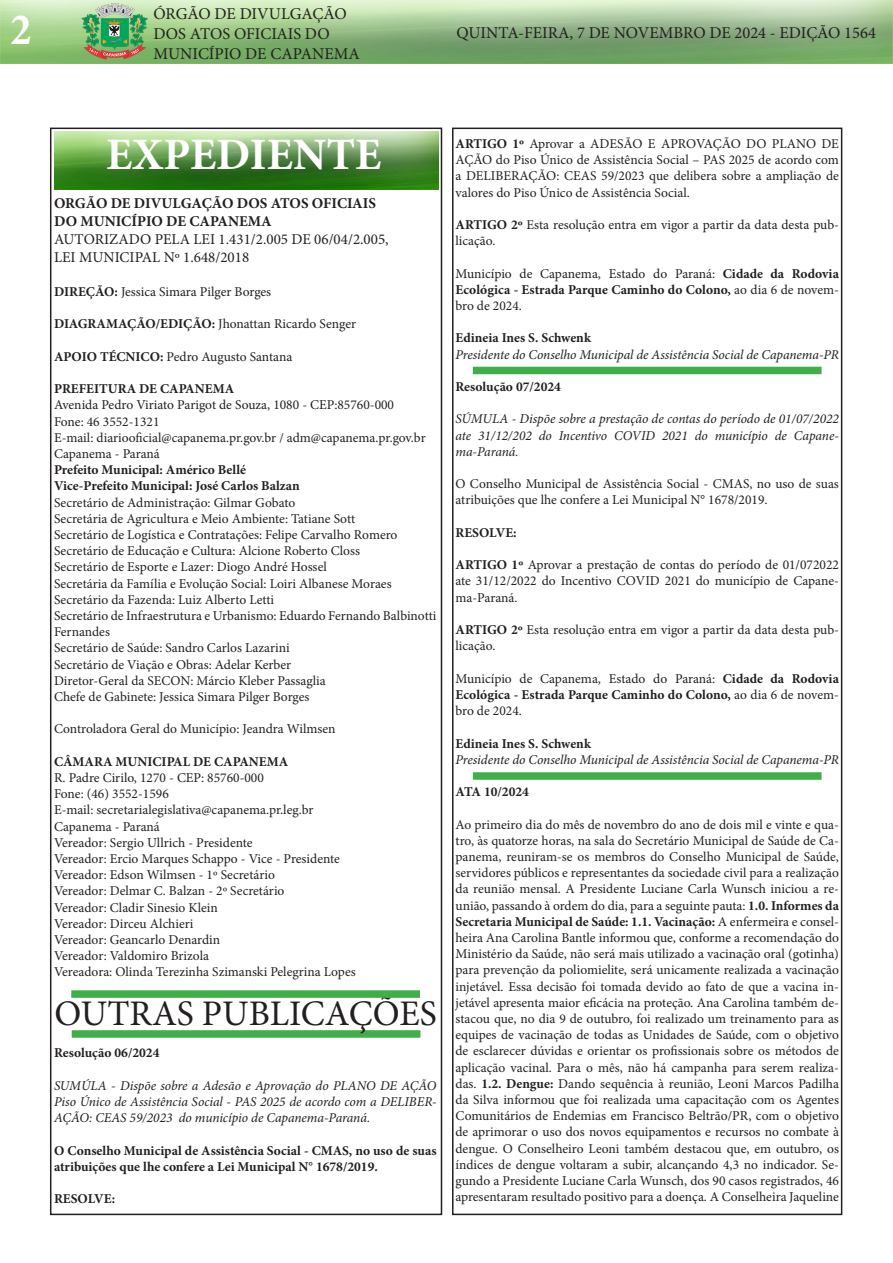
<style>
.page{position:relative;width:893px;height:1263px;background:#fff}
.page>*{position:absolute;margin:0;border:0;box-sizing:border-box;transform-origin:0 0}
.t1{font:700 45px "Minion Pro";color:#fff}
.t2{font:700 condensed 45px "Minion Pro";color:#fff}
.t3{font:36px "Minion Pro";color:#231f20}
.t4{font:16.5px/19.8px "Minion Pro";color:#231f20}
.t5{font:15px "Minion Pro";color:#231f20}
.t6{font:700 15px "Minion Pro";color:#231f20}
.t7{font:13.5px/16.2px "Minion Pro";color:#231f20;text-align:justify}
.t8{font:italic 13.5px/16.2px "Minion Pro";letter-spacing:-.005em;color:#231f20;text-align:justify}
.t9{font:700 13.5px/16.2px "Minion Pro";color:#231f20}
.s1{font-weight:700}
</style>
<div class="page">
<div style="left:50px;top:128px;width:392px;height:1087px;border:2px solid #231f20"></div>
<img style="left:0;top:0;width:893px;height:64px">
<div style="left:452px;top:128px;width:390px;height:1087px;border:2px solid #231f20"></div>
<img style="left:54px;top:132px;width:384px;height:58px">
<div style="left:72px;top:1030px;width:348px;height:8px;background:#40ae49"></div>
<div style="left:71px;top:990px;width:349px;height:8px;background:#40ae49"></div>
<div style="left:473px;top:367px;width:348px;height:7px;background:#40ae49"></div>
<div style="left:473px;top:772px;width:348px;height:8px;background:#40ae49"></div>
<h1 class="t2" style="left:11px;top:-1px;width:22px">2</h1>
<p class="t4" style="left:153px;top:4px;width:208px">ÓRGÃO DE DIVULGAÇÃO<br>DOS ATOS OFICIAIS DO<br>MUNICÍPIO DE CAPANEMA</p>
<p class="t4" style="left:456px;top:23px;width:421px">QUINTA-FEIRA, 7 DE NOVEMBRO DE 2024 - EDIÇÃO 1564</p>
<p class="t1" style="left:106px;top:123px;width:277px">EXPEDIENTE</p>
<p class="t6" style="left:54px;top:192px;width:324px">ORGÃO DE DIVULGAÇÃO DOS ATOS OFICIAIS</p>
<p class="t6" style="left:54px;top:210px;width:219px">DO MUNICÍPIO DE CAPANEMA</p>
<p class="t5" style="left:54px;top:229px;width:336px">AUTORIZADO PELA LEI 1.431/2.005 DE 06/04/2.005,</p>
<p class="t5" style="left:54px;top:247px;width:197px">LEI MUNICIPAL Nº 1.648/2018</p>
<p class="t7" style="left:54px;top:284px;width:219px"><span class="s1">DIREÇÃO:</span> Jessica Simara Pilger Borges</p>
<p class="t7" style="left:54px;top:316px;width:304px"><span class="s1">DIAGRAMAÇÃO/EDIÇÃO:</span> Jhonattan Ricardo Senger</p>
<p class="t7" style="left:54px;top:348px;width:240px"><span class="s1">APOIO TÉCNICO:</span> Pedro Augusto Santana</p>
<p class="t9" style="left:54px;top:381px;width:182px">PREFEITURA DE CAPANEMA</p>
<p class="t7" style="left:54px;top:397px;width:342px">Avenida Pedro Viriato Parigot de Souza, 1080 - CEP:85760-000</p>
<p class="t7" style="left:54px;top:413px;width:107px">Fone: 46 3552-1321</p>
<p class="t7" style="left:54px;top:429px;width:373px">E-mail: diariooficial@capanema.pr.gov.br / adm@capanema.pr.gov.br</p>
<p class="t7" style="left:54px;top:446px;width:107px">Capanema - Paraná</p>
<p class="t9" style="left:54px;top:462px;width:194px">Prefeito Municipal: Américo Bellé</p>
<p class="t9" style="left:54px;top:478px;width:247px">Vice-Prefeito Municipal: José Carlos Balzan</p>
<p class="t7" style="left:54px;top:494px;width:243px">Secretário de Administração: Gilmar Gobato</p>
<p class="t7" style="left:54px;top:510px;width:303px">Secretária de Agricultura e Meio Ambiente: Tatiane Sott</p>
<p class="t7" style="left:54px;top:527px;width:345px">Secretário de Logística e Contratações: Felipe Carvalho Romero</p>
<p class="t7" style="left:54px;top:543px;width:307px">Secretário de Educação e Cultura: Alcione Roberto Closs</p>
<p class="t7" style="left:54px;top:559px;width:274px">Secretário de Esporte e Lazer: Diogo André Hossel</p>
<p class="t7" style="left:54px;top:575px;width:339px">Secretária da Família e Evolução Social: Loiri Albanese Moraes</p>
<p class="t7" style="left:54px;top:591px;width:222px">Secretário da Fazenda: Luiz Alberto Letti</p>
<p class="t7" style="left:54px;top:608px;width:384px">Secretário de Infraestrutura e Urbanismo: Eduardo Fernando Balbinotti<br>Fernandes</p>
<p class="t7" style="left:54px;top:640px;width:237px">Secretário de Saúde: Sandro Carlos Lazarini</p>
<p class="t7" style="left:54px;top:656px;width:239px">Secretário de Viação e Obras: Adelar Kerber</p>
<p class="t7" style="left:54px;top:672px;width:273px">Diretor-Geral da SECON: Márcio Kleber Passaglia</p>
<p class="t7" style="left:54px;top:689px;width:257px">Chefe de Gabinete: Jessica Simara Pilger Borges</p>
<p class="t7" style="left:54px;top:721px;width:283px">Controladora Geral do Município: Jeandra Wilmsen</p>
<p class="t9" style="left:54px;top:753px;width:236px">CÂMARA MUNICIPAL DE CAPANEMA</p>
<p class="t7" style="left:54px;top:770px;width:211px">R. Padre Cirilo, 1270 - CEP: 85760-000</p>
<p class="t7" style="left:54px;top:786px;width:116px">Fone: (46) 3552-1596</p>
<p class="t7" style="left:54px;top:802px;width:261px">E-mail: secretarialegislativa@capanema.pr.leg.br</p>
<p class="t7" style="left:54px;top:818px;width:107px">Capanema - Paraná</p>
<p class="t7" style="left:54px;top:834px;width:200px">Vereador: Sergio Ullrich - Presidente</p>
<p class="t7" style="left:54px;top:851px;width:287px">Vereador: Ercio Marques Schappo - Vice - Presidente</p>
<p class="t7" style="left:54px;top:867px;width:222px">Vereador: Edson Wilmsen - 1º Secretário</p>
<p class="t7" style="left:54px;top:883px;width:232px">Vereador: Delmar C. Balzan - 2º Secretário</p>
<p class="t7" style="left:54px;top:899px;width:165px">Vereador: Cladir Sinesio Klein</p>
<p class="t7" style="left:54px;top:915px;width:141px">Vereador: Dirceu Alchieri</p>
<p class="t7" style="left:54px;top:932px;width:168px">Vereador: Geancarlo Denardin</p>
<p class="t7" style="left:54px;top:948px;width:157px">Vereador: Valdomiro Brizola</p>
<p class="t7" style="left:54px;top:964px;width:303px">Vereadora: Olinda Terezinha Szimanski Pelegrina Lopes</p>
<p class="t3" style="left:54px;top:989px;width:384px">OUTRAS PUBLICAÇÕES</p>
<p class="t9" style="left:54px;top:1045px;width:107px">Resolução 06/2024</p>
<p class="t8" style="left:54px;top:1077px;width:384px">SUMÚLA - Dispõe sobre a Adesão e Aprovação do PLANO DE AÇÃO Piso Único de Assistência Social - PAS 2025 de acordo com a DELIBER-AÇÃO: CEAS 59/2023 do município de Capanema-Paraná.</p>
<p class="t9" style="left:54px;top:1142px;width:384px">O Conselho Municipal de Assistência Social - CMAS, no uso de suas atribuições que lhe confere a Lei Municipal N° 1678/2019.</p>
<p class="t9" style="left:54px;top:1191px;width:63px">RESOLVE:</p>
<p class="t7" style="left:455px;top:136px;width:385px"><span class="s1">ARTIGO 1º</span> Aprovar a ADESÃO E APROVAÇÃO DO PLANO DE AÇÃO do Piso Único de Assistência Social – PAS 2025 de acordo com a DELIBERAÇÃO: CEAS 59/2023 que delibera sobre a ampliação de valores do Piso Único de Assistência Social.</p>
<p class="t7" style="left:455px;top:217px;width:385px"><span class="s1">ARTIGO 2º</span> Esta resolução entra em vigor a partir da data desta pub&shy;licação.</p>
<p class="t7" style="left:455px;top:265px;width:385px">Município de Capanema, Estado do Paraná: <span class="s1">Cidade da Rodovia Ecológica - Estrada Parque Caminho do Colono,</span> ao dia 6 de novem&shy;bro de 2024.</p>
<p class="t9" style="left:455px;top:330px;width:137px">Edineia Ines S. Schwenk</p>
<p class="t8" style="left:455px;top:346px;width:385px">Presidente do Conselho Municipal de Assistência Social de Capanema-PR</p>
<p class="t9" style="left:455px;top:378px;width:107px">Resolução 07/2024</p>
<p class="t8" style="left:455px;top:411px;width:385px">SÚMULA - Dispõe sobre a prestação de contas do período de 01/07/2022 ate 31/12/202 do Incentivo COVID 2021 do município de Capane&shy;ma-Paraná.</p>
<p class="t7" style="left:455px;top:476px;width:385px">O Conselho Municipal de Assistência Social - CMAS, no uso de suas atribuições que lhe confere a Lei Municipal N° 1678/2019.</p>
<p class="t9" style="left:455px;top:524px;width:63px">RESOLVE:</p>
<p class="t7" style="left:455px;top:557px;width:385px"><span class="s1">ARTIGO 1º</span> Aprovar a prestação de contas do período de 01/072022 ate 31/12/2022 do Incentivo COVID 2021 do município de Capane&shy;ma-Paraná.</p>
<p class="t7" style="left:455px;top:622px;width:385px"><span class="s1">ARTIGO 2º</span> Esta resolução entra em vigor a partir da data desta pub&shy;licação.</p>
<p class="t7" style="left:455px;top:670px;width:385px">Município de Capanema, Estado do Paraná: <span class="s1">Cidade da Rodovia Ecológica - Estrada Parque Caminho do Colono,</span> ao dia 6 de novem&shy;bro de 2024.</p>
<p class="t9" style="left:455px;top:735px;width:137px">Edineia Ines S. Schwenk</p>
<p class="t8" style="left:455px;top:751px;width:385px">Presidente do Conselho Municipal de Assistência Social de Capanema-PR</p>
<p class="t9" style="left:455px;top:783px;width:75px">ATA 10/2024</p>
<p class="t7" style="left:455px;top:816px;width:385px">Ao primeiro dia do mês de novembro do ano de dois mil e vinte e qua&shy;tro, às quatorze horas, na sala do Secretário Municipal de Saúde de Ca&shy;panema, reuniram-se os membros do Conselho Municipal de Saúde, servidores públicos e representantes da sociedade civil para a realização da reunião mensal. A Presidente Luciane Carla Wunsch iniciou a re&shy;união, passando à ordem do dia, para a seguinte pauta: <span class="s1">1.0. Informes da Secretaria Municipal de Saúde: 1.1. Vacinação:</span> A enfermeira e consel&shy;heira Ana Carolina Bantle informou que, conforme a recomendação do Ministério da Saúde, não será mais utilizado a vacinação oral (gotinha) para prevenção da poliomielite, será unicamente realizada a vacinação injetável. Essa decisão foi tomada devido ao fato de que a vacina in&shy;jetável apresenta maior eficácia na proteção. Ana Carolina também de&shy;stacou que, no dia 9 de outubro, foi realizado um treinamento para as equipes de vacinação de todas as Unidades de Saúde, com o objetivo de esclarecer dúvidas e orientar os profissionais sobre os métodos de aplicação vacinal. Para o mês, não há campanha para serem realiza&shy;das. <span class="s1">1.2. Dengue:</span> Dando sequência à reunião, Leoni Marcos Padilha da Silva informou que foi realizada uma capacitação com os Agentes Comunitários de Endemias em Francisco Beltrão/PR, com o objetivo de aprimorar o uso dos novos equipamentos e recursos no combate à dengue. O Conselheiro Leoni também destacou que, em outubro, os índices de dengue voltaram a subir, alcançando 4,3 no indicador. Se&shy;gundo a Presidente Luciane Carla Wunsch, dos 90 casos registrados, 46 apresentaram resultado positivo para a doença. A Conselheira Jaqueline</p>
</div>
